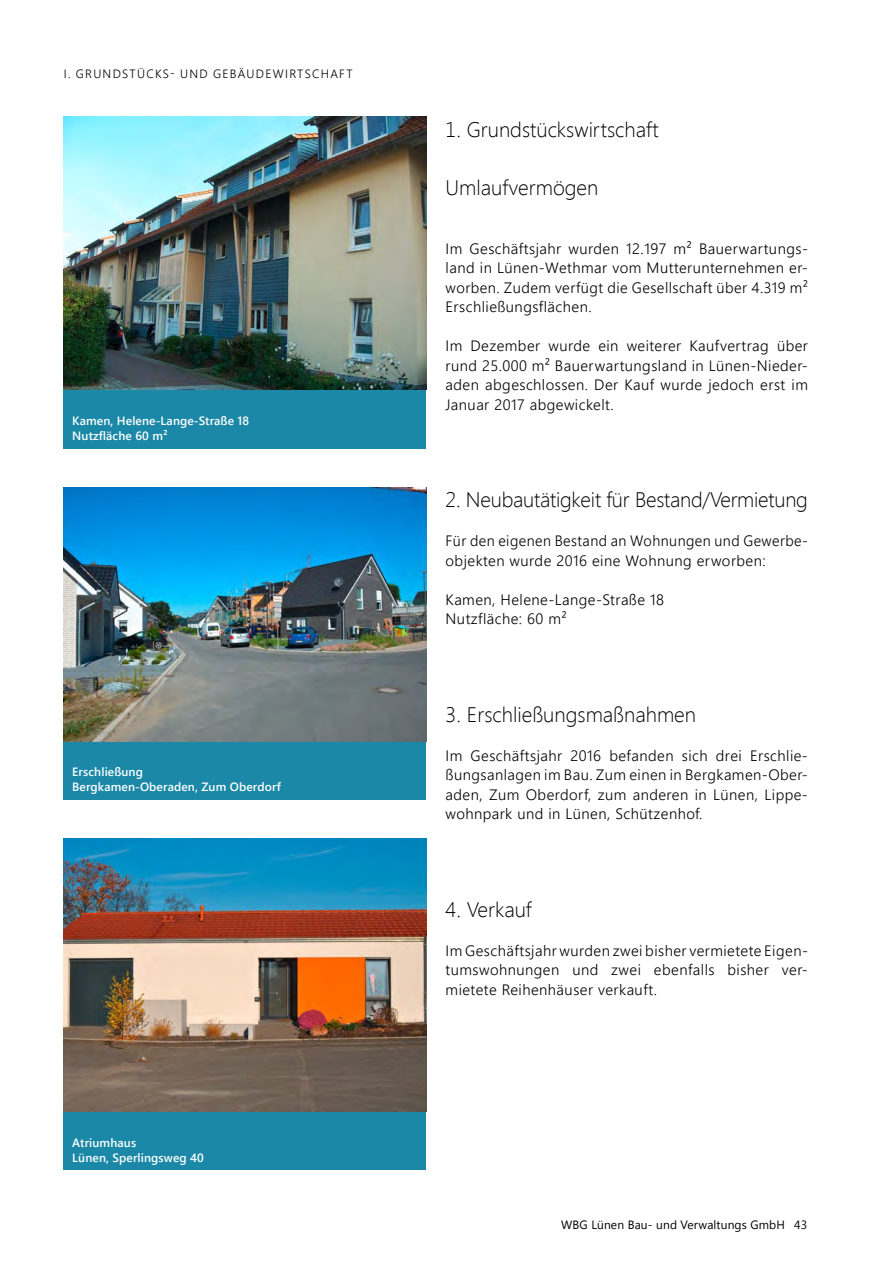
<style>
.page{position:relative;width:893px;height:1263px;background:#fff}
.page>*{position:absolute;margin:0;border:0;box-sizing:border-box;transform-origin:0 0}
.t1{font:300 21px "Segoe UI";color:#000}
.t2{font:300 15px/19.5px "Segoe UI";letter-spacing:.03em;color:#000;text-align:justify}
.t3{font:600 12px/15px "Segoe UI";letter-spacing:.01em;color:#fff}
.t4{font:300 12px "Segoe UI";letter-spacing:.105em;color:#000}
.t5{font:12px "Segoe UI";letter-spacing:.01em;color:#000}
</style>
<div class="page">
<div style="left:64px;top:390px;width:362px;height:58px;background:#1b88a7"></div>
<div style="left:64px;top:741px;width:362px;height:58px;background:#1b88a7"></div>
<div style="left:64px;top:1112px;width:362px;height:58px;background:#1b88a7"></div>
<img style="left:64px;top:117px;width:362px;height:273px">
<img style="left:64px;top:487px;width:362px;height:254px">
<img style="left:64px;top:839px;width:362px;height:273px">
<p class="t4" style="left:64px;top:64px;width:290px">I. GRUNDSTÜCKS- UND GEBÄUDEWIRTSCHAFT</p>
<p class="t3" style="left:72px;top:413px;width:178px">Kamen, Helene-Lange-Straße 18<br>Nutzfläche 60 m²</p>
<p class="t3" style="left:72px;top:764px;width:210px">Erschließung<br>Bergkamen-Oberaden, Zum Oberdorf</p>
<p class="t3" style="left:72px;top:1135px;width:133px">Atriumhaus<br>Lünen, Sperlingsweg 40</p>
<h1 class="t1" style="left:446px;top:115px;width:215px">1. Grundstückswirtschaft</h1>
<h1 class="t1" style="left:446px;top:173px;width:154px">Umlaufvermögen</h1>
<p class="t2" style="left:446px;top:238px;width:364px">Im Geschäftsjahr wurden 12.197 m² Bauerwartungs&shy;land in Lünen-Wethmar vom Mutterunternehmen er&shy;worben. Zudem verfügt die Gesellschaft über 4.319 m²<br>Erschließungsflächen.</p>
<p class="t2" style="left:446px;top:335px;width:364px">Im Dezember wurde ein weiterer Kaufvertrag über rund 25.000 m² Bauerwartungsland in Lünen-Nieder&shy;aden abgeschlossen. Der Kauf wurde jedoch erst im Januar 2017 abgewickelt.</p>
<h1 class="t1" style="left:446px;top:485px;width:364px">2. Neubautätigkeit für Bestand/Vermietung</h1>
<p class="t2" style="left:446px;top:530px;width:364px">Für den eigenen Bestand an Wohnungen und Gewerbe&shy;objekten wurde 2016 eine Wohnung erworben:</p>
<p class="t2" style="left:446px;top:589px;width:220px">Kamen, Helene-Lange-Straße 18<br>Nutzfläche: 60 m²</p>
<h1 class="t1" style="left:446px;top:700px;width:252px">3. Erschließungsmaßnahmen</h1>
<p class="t2" style="left:446px;top:745px;width:364px">Im Geschäftsjahr 2016 befanden sich drei Erschlie&shy;ßungsanlagen im Bau. Zum einen in Bergkamen-Ober&shy;aden, Zum Oberdorf, zum anderen in Lünen, Lippe&shy;wohnpark und in Lünen, Schützenhof.</p>
<h1 class="t1" style="left:446px;top:895px;width:88px">4. Verkauf</h1>
<p class="t2" style="left:446px;top:940px;width:364px">Im Geschäftsjahr wurden zwei bisher vermietete Eigen&shy;tumswohnungen und zwei ebenfalls bisher ver&shy;mietete Reihenhäuser verkauft.</p>
<p class="t5" style="left:561px;top:1216px;width:248px">WBG Lünen Bau- und Verwaltungs GmbH 43</p>
</div>
